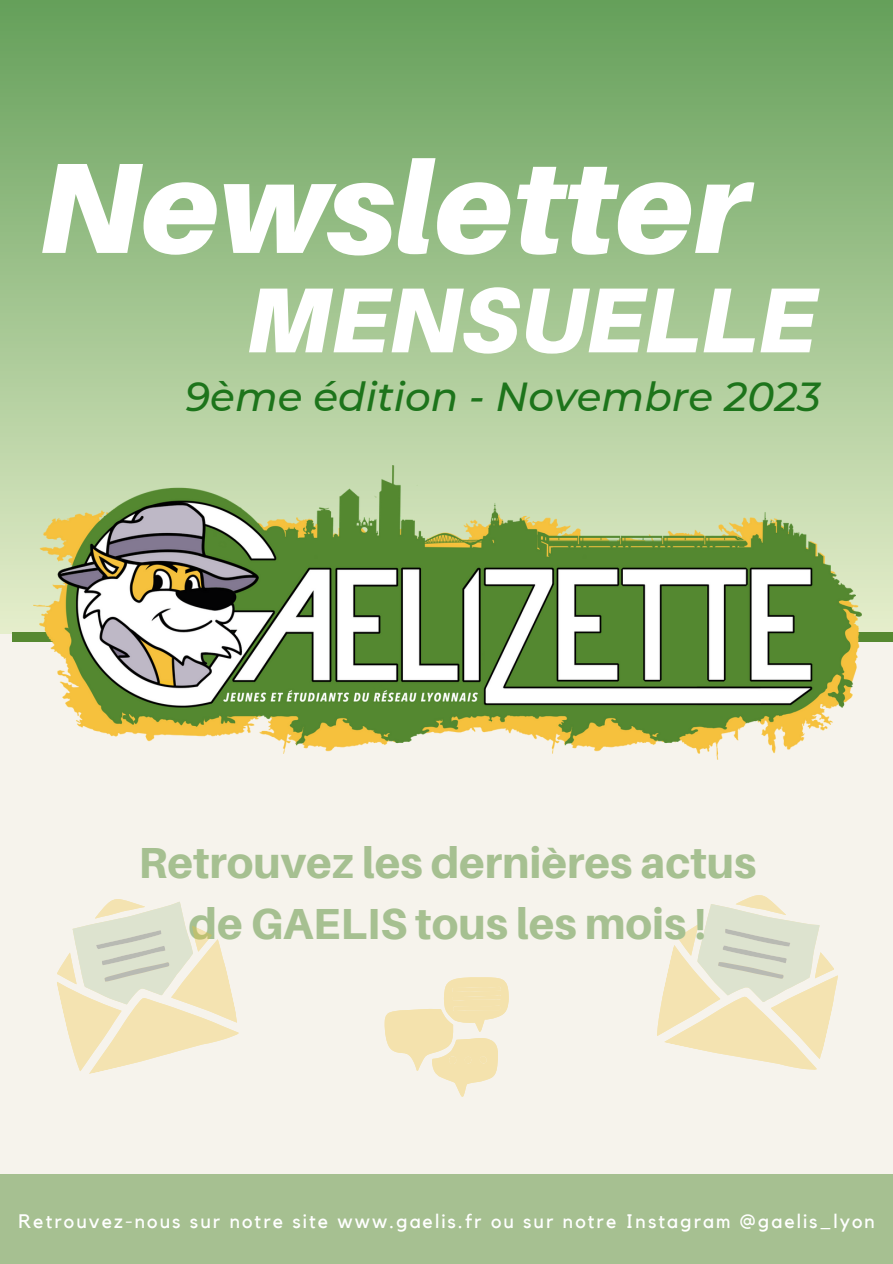
<style>
.page{position:relative;width:893px;height:1264px;background:#fff}
.page>*{position:absolute;margin:0;border:0;box-sizing:border-box;transform-origin:0 0}
.t1{font:italic 900 128.85px "Aileron";color:#fff}
.t2{font:italic 900 92.4px "Aileron";color:#fff}
.t3{font:800 43.5px "Aileron";color:#a6c091}
.t4{font:italic 500 40.5px "Montserrat";color:#1d741b}
.t5{font:19.5px "Kollektif";letter-spacing:.11em;color:#fff}
</style>
<div class="page">
<div style="left:0;top:0;width:892px;height:1263px;background:#f6f3ec"></div>
<div style="left:0;top:1174px;width:892px;height:89px;background:#a6c091"></div>
<div style="left:0;top:0;width:892px;height:634px;background:linear-gradient(to bottom,#65a05a,#e5eecc)"></div>
<div style="left:12px;top:631px;width:880px;height:10px;background:#568931"></div>
<svg style="left:657px;top:895px;width:181px;height:175px"></svg>
<svg style="left:57px;top:899px;width:182px;height:175px"></svg>
<svg style="left:384px;top:977px;width:125px;height:119px"></svg>
<img style="left:33px;top:465px;width:828px;height:294px">
<p class="t1" style="left:39px;top:128px;width:709px">Newsletter</p>
<p class="t2" style="left:247px;top:263px;width:571px">MENSUELLE</p>
<p class="t4" style="left:185px;top:371px;width:637px">9ème édition - Novembre 2023</p>
<p class="t3" style="left:138px;top:835px;width:619px">Retrouvez les dernières actus</p>
<p class="t3" style="left:188px;top:896px;width:519px">de GAELIS tous les mois !</p>
<p class="t5" style="left:18px;top:1211px;width:858px">Retrouvez-nous sur notre site www.gaelis.fr ou sur notre Instagram @gaelis_lyon</p>
</div>
